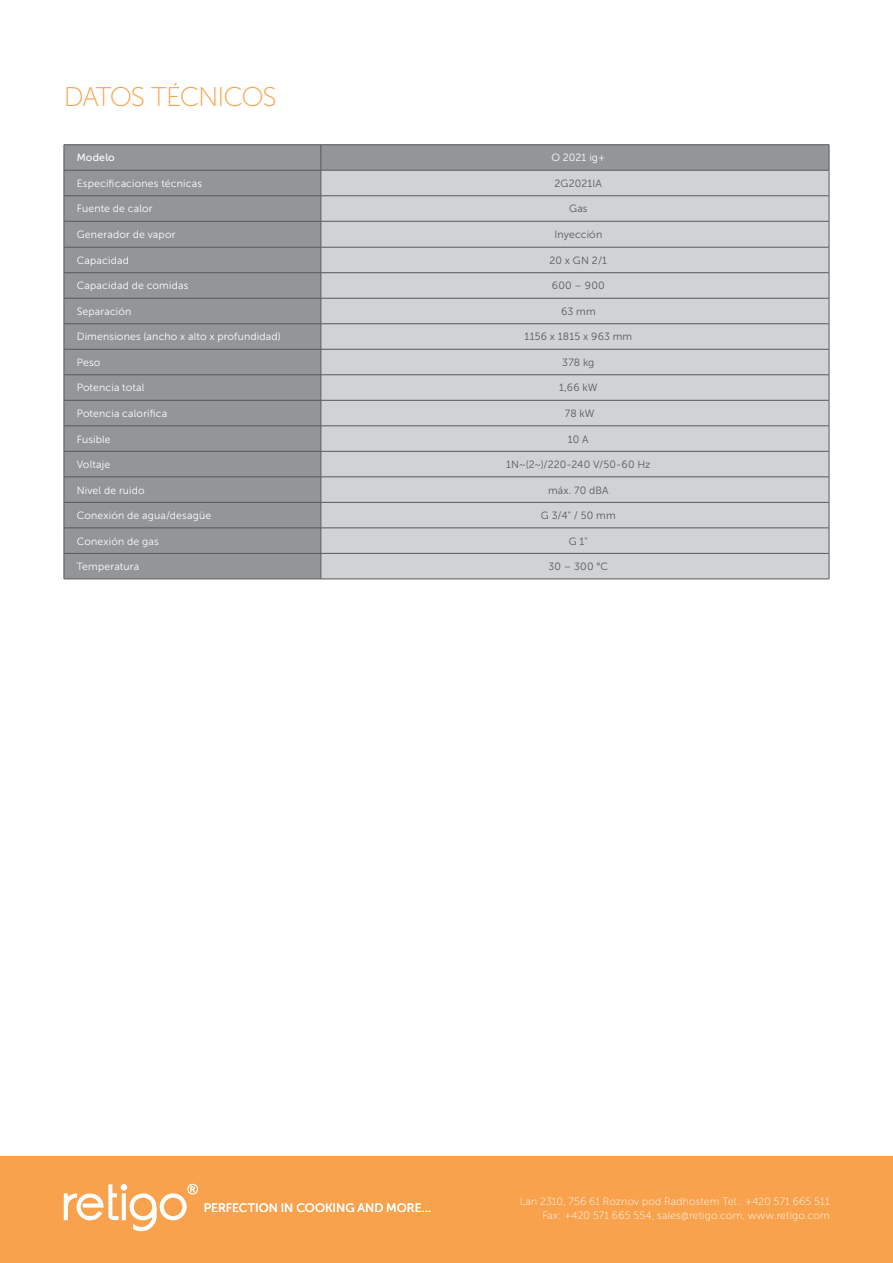
<style>
.page{position:relative;width:893px;height:1263px;background:#fff}
.page>*{position:absolute;margin:0;border:0;box-sizing:border-box;transform-origin:0 0}
.t1{font:27px "Museo Sans 100";letter-spacing:-.05em;color:#f9a24d}
.t2{font:12.15px "Museo Sans 500";color:#fff}
.t3{font:10.5px "Museo Sans 300";letter-spacing:.02em;color:#fff}
.t4{font:10.5px "Museo Sans 300";letter-spacing:.015em;color:#57585a}
.t5{font:10.5px/13.5px "Museo Sans 100";letter-spacing:.015em;color:#fff;text-align:right}
.t6{font:10.5px "Museo Sans 500";letter-spacing:.02em;color:#fff}
</style>
<div class="page">
<div style="left:0;top:1157px;width:893px;height:106px;background:#f9a24d"></div>
<svg style="left:64px;top:1184px;width:134px;height:48px"></svg>
<div style="left:65px;top:145px;width:764px;height:434px;background:#939598"></div>
<div style="left:322px;top:171px;width:507px;height:408px;background:#d1d2d4"></div>
<hr style="left:64px;top:144px;width:257px;height:1px;background:#57585a">
<hr style="left:321px;top:144px;width:508px;height:1px;background:#57585a">
<hr style="left:64px;top:170px;width:257px;height:1px;background:#57585a">
<hr style="left:321px;top:170px;width:508px;height:1px;background:#57585a">
<hr style="left:64px;top:195px;width:257px;height:1px;background:#57585a">
<hr style="left:321px;top:195px;width:508px;height:1px;background:#57585a">
<hr style="left:64px;top:221px;width:257px;height:1px;background:#57585a">
<hr style="left:321px;top:221px;width:508px;height:1px;background:#57585a">
<hr style="left:64px;top:247px;width:257px;height:1px;background:#57585a">
<hr style="left:321px;top:247px;width:508px;height:1px;background:#57585a">
<hr style="left:64px;top:272px;width:257px;height:1px;background:#57585a">
<hr style="left:321px;top:272px;width:508px;height:1px;background:#57585a">
<hr style="left:64px;top:298px;width:257px;height:1px;background:#57585a">
<hr style="left:321px;top:298px;width:508px;height:1px;background:#57585a">
<hr style="left:64px;top:323px;width:257px;height:1px;background:#57585a">
<hr style="left:321px;top:323px;width:508px;height:1px;background:#57585a">
<hr style="left:64px;top:349px;width:257px;height:1px;background:#57585a">
<hr style="left:321px;top:349px;width:508px;height:1px;background:#57585a">
<hr style="left:64px;top:374px;width:257px;height:1px;background:#57585a">
<hr style="left:321px;top:374px;width:508px;height:1px;background:#57585a">
<hr style="left:64px;top:400px;width:257px;height:1px;background:#57585a">
<hr style="left:321px;top:400px;width:508px;height:1px;background:#57585a">
<hr style="left:64px;top:426px;width:257px;height:1px;background:#57585a">
<hr style="left:321px;top:426px;width:508px;height:1px;background:#57585a">
<hr style="left:64px;top:451px;width:257px;height:1px;background:#57585a">
<hr style="left:321px;top:451px;width:508px;height:1px;background:#57585a">
<hr style="left:64px;top:477px;width:257px;height:1px;background:#57585a">
<hr style="left:321px;top:477px;width:508px;height:1px;background:#57585a">
<hr style="left:64px;top:502px;width:257px;height:1px;background:#57585a">
<hr style="left:321px;top:502px;width:508px;height:1px;background:#57585a">
<hr style="left:64px;top:528px;width:257px;height:1px;background:#57585a">
<hr style="left:321px;top:528px;width:508px;height:1px;background:#57585a">
<hr style="left:64px;top:553px;width:257px;height:1px;background:#57585a">
<svg style="left:64px;top:145px;width:1px;height:434px"></svg>
<hr style="left:321px;top:553px;width:508px;height:1px;background:#57585a">
<svg style="left:321px;top:145px;width:1px;height:434px"></svg>
<svg style="left:829px;top:145px;width:1px;height:434px"></svg>
<hr style="left:64px;top:579px;width:257px;height:1px;background:#57585a">
<hr style="left:321px;top:579px;width:508px;height:1px;background:#57585a">
<h1 class="t1" style="left:64px;top:82px;width:215px">DATOS TÉCNICOS</h1>
<p class="t6" style="left:77px;top:152px;width:40px">Modelo</p>
<p class="t3" style="left:551px;top:152px;width:55px">O 2021 ig+</p>
<p class="t3" style="left:77px;top:178px;width:127px">Especificaciones técnicas</p>
<p class="t4" style="left:555px;top:178px;width:49px">2G2021IA</p>
<p class="t3" style="left:77px;top:203px;width:77px">Fuente de calor</p>
<p class="t4" style="left:569px;top:203px;width:20px">Gas</p>
<p class="t3" style="left:77px;top:229px;width:100px">Generador de vapor</p>
<p class="t4" style="left:554px;top:229px;width:49px">Inyección</p>
<p class="t3" style="left:77px;top:255px;width:54px">Capacidad</p>
<p class="t4" style="left:550px;top:255px;width:59px">20 x GN 2/1</p>
<p class="t3" style="left:77px;top:280px;width:113px">Capacidad de comidas</p>
<p class="t4" style="left:552px;top:280px;width:54px">600 – 900</p>
<p class="t3" style="left:77px;top:306px;width:56px">Separación</p>
<p class="t4" style="left:561px;top:306px;width:36px">63 mm</p>
<p class="t3" style="left:77px;top:331px;width:206px">Dimensiones (ancho x alto x profundidad)</p>
<p class="t4" style="left:524px;top:331px;width:109px">1156 x 1815 x 963 mm</p>
<p class="t3" style="left:77px;top:357px;width:25px">Peso</p>
<p class="t4" style="left:562px;top:357px;width:34px">378 kg</p>
<p class="t3" style="left:77px;top:382px;width:69px">Potencia total</p>
<p class="t4" style="left:559px;top:382px;width:40px">1,66 kW</p>
<p class="t3" style="left:77px;top:408px;width:92px">Potencia calorífica</p>
<p class="t4" style="left:565px;top:408px;width:31px">78 kW</p>
<p class="t3" style="left:77px;top:433px;width:35px">Fusible</p>
<p class="t4" style="left:568px;top:433px;width:22px">10 A</p>
<p class="t3" style="left:77px;top:459px;width:35px">Voltaje</p>
<p class="t4" style="left:506px;top:459px;width:146px">1N~(2~)/220-240 V/50-60 Hz</p>
<p class="t3" style="left:77px;top:484px;width:70px">Nivel de ruido</p>
<p class="t4" style="left:548px;top:484px;width:62px">máx. 70 dBA</p>
<p class="t3" style="left:77px;top:510px;width:136px">Conexión de agua/desagüe</p>
<p class="t4" style="left:541px;top:510px;width:76px">G 3/4" / 50 mm</p>
<p class="t3" style="left:77px;top:535px;width:84px">Conexión de gas</p>
<p class="t4" style="left:569px;top:535px;width:20px">G 1"</p>
<p class="t3" style="left:77px;top:561px;width:64px">Temperatura</p>
<p class="t4" style="left:548px;top:561px;width:61px">30 – 300 °C</p>
<p class="t2" style="left:204px;top:1201px;width:229px">PERFECTION IN COOKING AND MORE...</p>
<p class="t5" style="left:520px;top:1195px;width:311px">Lan 2310, 756 61 Roznov pod Radhostem Tel.: +420 571 665 511<br>Fax: +420 571 665 554, sales@retigo.com, www.retigo.com</p>
</div>
